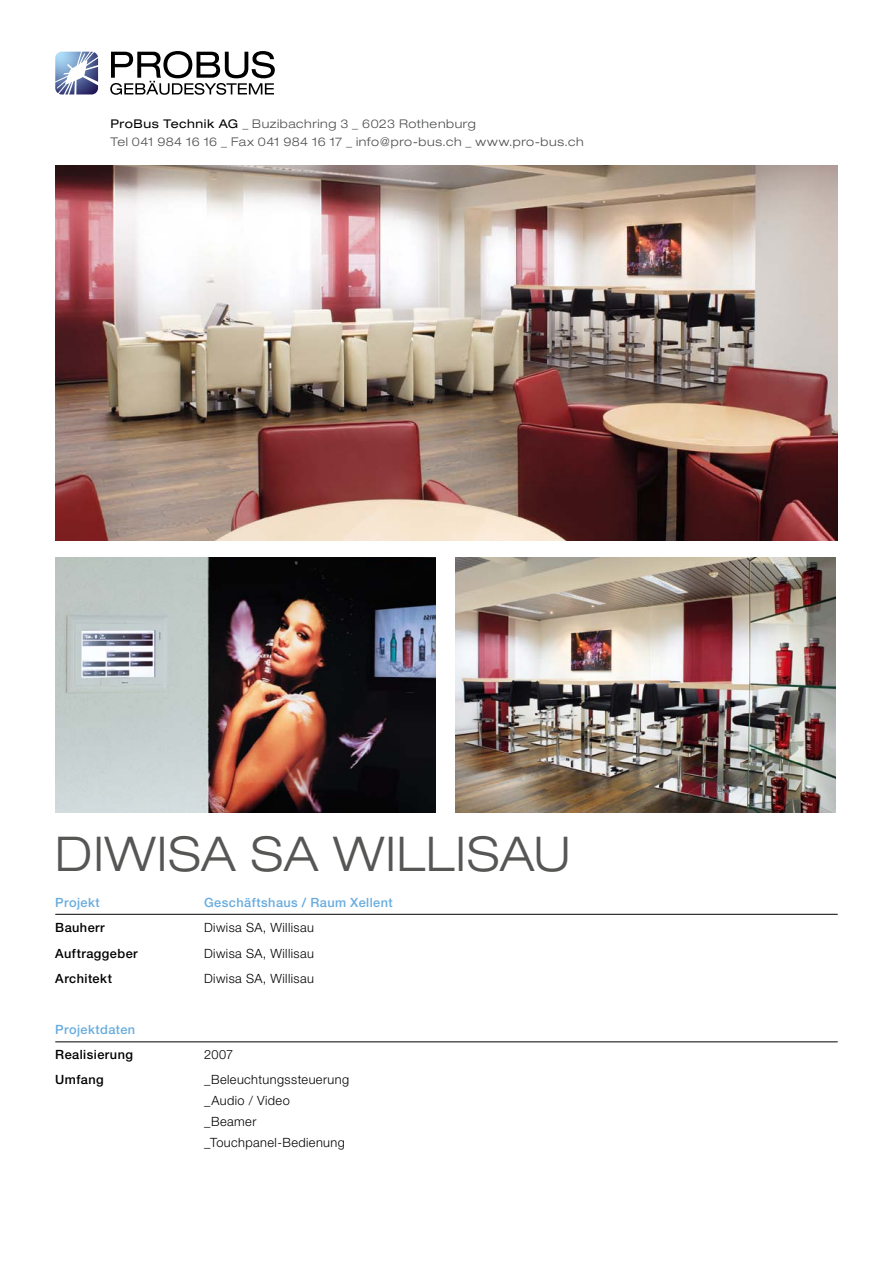
<style>
.page{position:relative;width:893px;height:1263px;background:#fff}
.page>*{position:absolute;margin:0;border:0;box-sizing:border-box;transform-origin:0 0}
.t1{font:300 expanded 48px "Helvetica Neue";letter-spacing:.02em;color:#565655}
.t2{font:300 12.75px/21px "Helvetica Neue";letter-spacing:.035em;color:#000}
.t3{font:500 12.75px "Helvetica Neue";letter-spacing:.035em;color:#000}
.t4{font:500 12.75px "Helvetica Neue";letter-spacing:.035em;color:#68acdf}
.t5{font:300 expanded 12px/18px "Helvetica Neue";letter-spacing:.045em;color:#4e4f50}
.s1{font-weight:400;color:#000}
</style>
<div class="page">
<img style="left:55px;top:166px;width:783px;height:374px">
<img style="left:455px;top:557px;width:381px;height:255px">
<img style="left:55px;top:557px;width:381px;height:255px">
<hr style="left:55px;top:914px;width:783px;height:1px;background:#000">
<hr style="left:55px;top:1041px;width:783px;height:1px;background:#000">
<svg style="left:110px;top:51px;width:165px;height:44px"></svg>
<svg style="left:55px;top:52px;width:43px;height:42px"></svg>
<p class="t5" style="left:111px;top:115px;width:474px"><span class="s1">ProBus Technik AG</span> _ Buzibachring 3 _ 6023 Rothenburg<br>Tel 041 984 16 16 _ Fax 041 984 16 17 _ info@pro-bus.ch _ www.pro-bus.ch</p>
<h1 class="t1" style="left:55px;top:825px;width:517px">DIWISA SA WILLISAU</h1>
<p class="t4" style="left:55px;top:895px;width:46px">Projekt</p>
<p class="t4" style="left:204px;top:895px;width:190px">Geschäftshaus / Raum Xellent</p>
<p class="t3" style="left:55px;top:920px;width:51px">Bauherr</p>
<p class="t2" style="left:204px;top:917px;width:111px">Diwisa SA, Willisau</p>
<p class="t3" style="left:55px;top:945px;width:84px">Auftraggeber</p>
<p class="t2" style="left:204px;top:942px;width:111px">Diwisa SA, Willisau</p>
<p class="t3" style="left:55px;top:971px;width:58px">Architekt</p>
<p class="t2" style="left:204px;top:968px;width:111px">Diwisa SA, Willisau</p>
<p class="t4" style="left:55px;top:1021px;width:81px">Projektdaten</p>
<p class="t3" style="left:55px;top:1046px;width:79px">Realisierung</p>
<p class="t2" style="left:204px;top:1043px;width:31px">2007</p>
<p class="t3" style="left:55px;top:1072px;width:50px">Umfang</p>
<p class="t2" style="left:204px;top:1069px;width:147px">_Beleuchtungssteuerung _Audio / Video<br>_Beamer _Touchpanel-Bedienung</p>
</div>
